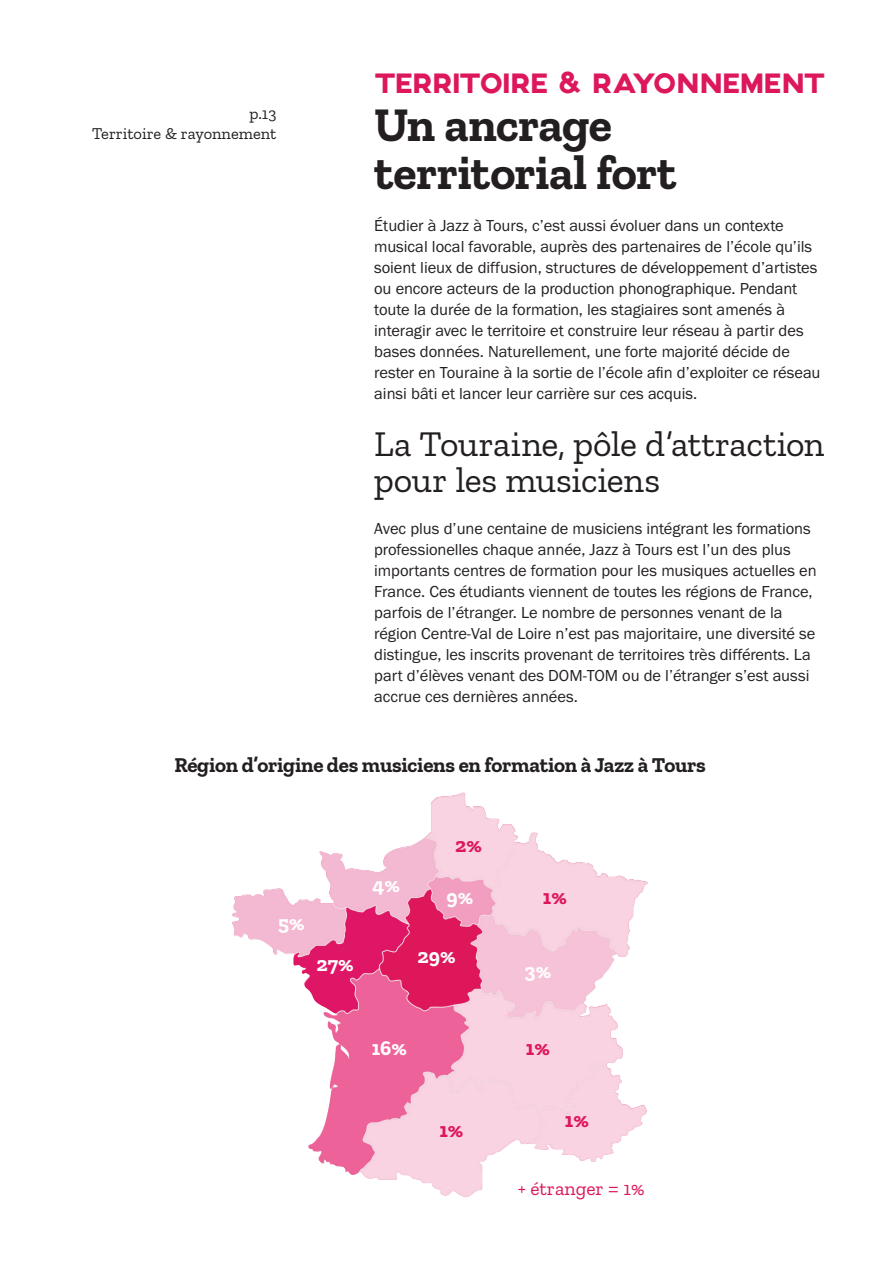
<style>
.page{position:relative;width:893px;height:1263px;background:#fff}
.page>*{position:absolute;margin:0;border:0;box-sizing:border-box;transform-origin:0 0}
.t1{font:700 48px/48px "Zilla Slab";letter-spacing:-.01em;color:#231f20}
.t2{font:36px/36px "Zilla Slab";letter-spacing:-.01em;color:#231f20}
.t3{font:30px "Axis";letter-spacing:-.045em;color:#dc175c}
.t4{font:700 21px "Zilla Slab";letter-spacing:-.01em;color:#231f20}
.t5{font:700 21px "Zilla Slab";color:#fffefe}
.t6{font:700 21px "Zilla Slab";color:#dc175c}
.t7{font:19.5px "Zilla Slab";color:#dc175c}
.t8{font:16.5px/21px "Franklin Gothic FS";letter-spacing:-.005em;color:#231f20}
.t9{font:16.5px/19.8px "Zilla Slab";color:#231f20;text-align:right}
</style>
<div class="page">
<img style="left:232px;top:792px;width:416px;height:406px">
<p class="t9" style="left:92px;top:104px;width:186px">p.13<br>Territoire &amp; rayonnement</p>
<h3 class="t3" style="left:374px;top:66px;width:368px">TERRITOIRE &amp; RAYONNEME</h3>
<h3 class="t3" style="left:780px;top:66px;width:45px">NT</h3>
<h1 class="t1" style="left:374px;top:101px;width:304px">Un ancrage territorial fort</h1>
<p class="t8" style="left:374px;top:216px;width:448px">Étudier à Jazz à Tours, c’est aussi évoluer dans un contexte musical local favorable, auprès des partenaires de l’école qu’ils soient lieux de diffusion, structures de développement d’artistes ou encore acteurs de la production phonographique. Pendant toute la durée de la formation, les stagiaires sont amenés à interagir avec le territoire et construire leur réseau à partir des bases données. Naturellement, une forte majorité décide de rester en Touraine à la sortie de l’école afin d’exploiter ce réseau ainsi bâti et lancer leur carrière sur ces acquis.</p>
<h2 class="t2" style="left:374px;top:427px;width:452px">La Touraine, pôle d’attraction pour les musiciens</h2>
<p class="t8" style="left:374px;top:519px;width:444px">Avec plus d’une centaine de musiciens intégrant les formations professionelles chaque année, Jazz à Tours est l’un des plus importants centres de formation pour les musiques actuelles en France. Ces étudiants viennent de toutes les régions de France, parfois de l’étranger. Le nombre de personnes venant de la région Centre-Val de Loire n’est pas majoritaire, une diversité se distingue, les inscrits provenant de territoires très différents. La part d’élèves venant des DOM-TOM ou de l’étranger s’est aussi accrue ces dernières années.</p>
<p class="t4" style="left:174px;top:753px;width:533px">Région d’origine des musiciens en formation à Jazz à Tours</p>
<p class="t5" style="left:278px;top:910px;width:28px">5%</p>
<p class="t5" style="left:317px;top:952px;width:39px">27%</p>
<p class="t5" style="left:373px;top:873px;width:29px">4%</p>
<p class="t6" style="left:455px;top:833px;width:28px">2%</p>
<p class="t5" style="left:447px;top:885px;width:28px">9%</p>
<p class="t5" style="left:418px;top:944px;width:40px">29%</p>
<p class="t5" style="left:372px;top:1036px;width:37px">16%</p>
<p class="t6" style="left:439px;top:1118px;width:25px">1%</p>
<p class="t6" style="left:543px;top:885px;width:25px">1%</p>
<p class="t5" style="left:525px;top:958px;width:28px">3%</p>
<p class="t6" style="left:526px;top:1036px;width:25px">1%</p>
<p class="t6" style="left:565px;top:1108px;width:25px">1%</p>
<p class="t7" style="left:518px;top:1177px;width:128px">+ étranger = 1%</p>
</div>
